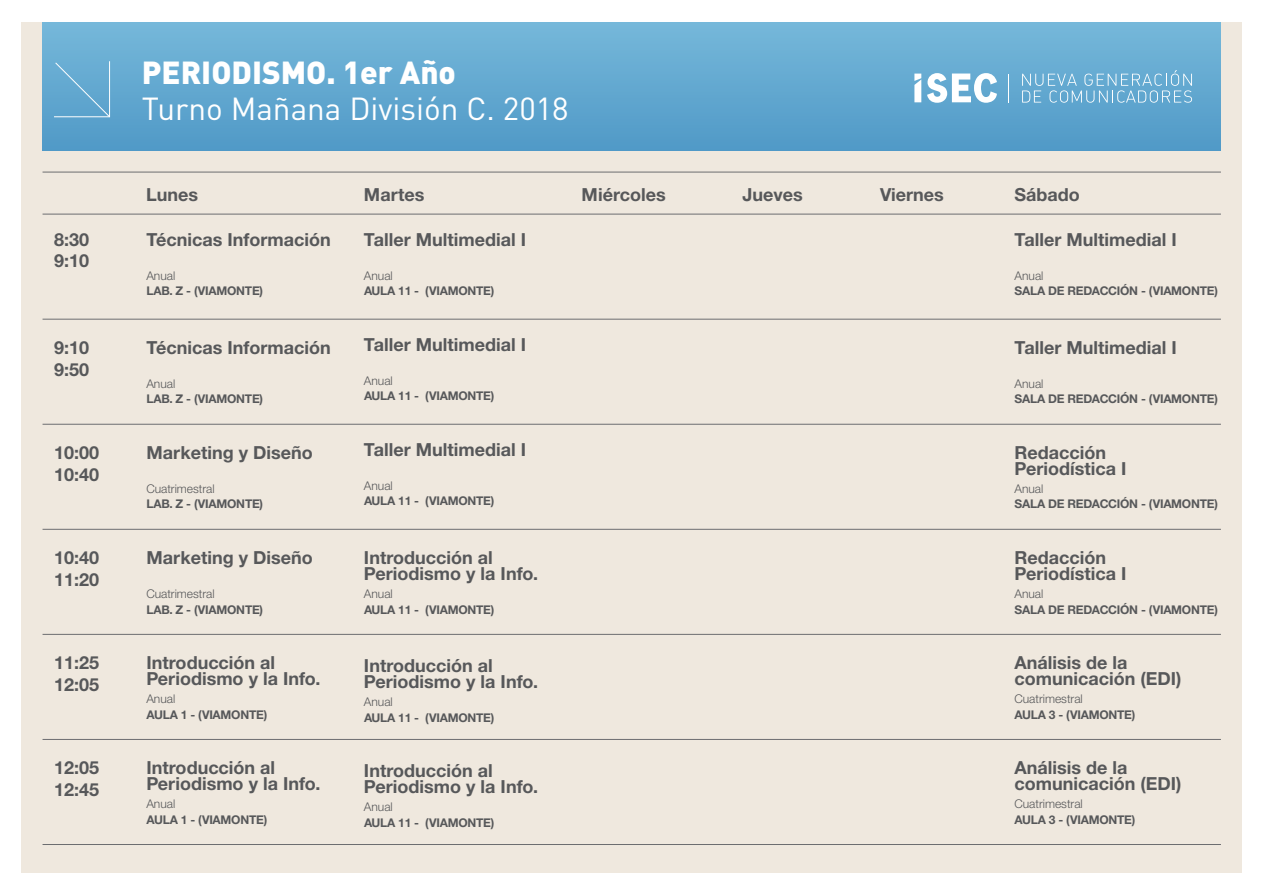
<style>
.page{position:relative;width:1265px;height:895px;background:#fff}
.page>*{position:absolute;margin:0;border:0;box-sizing:border-box;transform-origin:0 0}
.t1{font:31.5px "DIN Pro";color:#fff}
.t2{font:900 31.5px "DIN Pro";color:#fff}
.t3{font:700 18px/15.6px "Helvetica Neue LT Std";color:#57585a}
.t4{font:700 12px "Helvetica Neue LT Std";letter-spacing:-.02em;color:#57585a}
.t5{font:300 12px "Helvetica Neue LT Std";color:#57585a}
</style>
<div class="page">
<div style="left:21px;top:22px;width:1221px;height:850px;background:#efe8de"></div>
<div style="left:43px;top:22px;width:1177px;height:129px;background:linear-gradient(to bottom,#76b8da,#5099c7)"></div>
<svg style="left:1022px;top:70px;width:169px;height:33px;background:#78b4d6"></svg>
<svg style="left:1007px;top:74px;width:1px;height:28px"></svg>
<svg style="left:927px;top:73px;width:70px;height:30px;background:#b6d6e9"></svg>
<svg style="left:914px;top:74px;width:7px;height:28px"></svg>
<hr style="left:43px;top:172px;width:1177px;height:1px;background:#6c6d70">
<hr style="left:43px;top:214px;width:1177px;height:1px;background:#6c6d70">
<hr style="left:43px;top:319px;width:1177px;height:1px;background:#6c6d70">
<hr style="left:43px;top:424px;width:1177px;height:1px;background:#6c6d70">
<hr style="left:43px;top:529px;width:1177px;height:1px;background:#6c6d70">
<hr style="left:43px;top:634px;width:1177px;height:1px;background:#6c6d70">
<hr style="left:43px;top:739px;width:1177px;height:1px;background:#6c6d70">
<hr style="left:43px;top:844px;width:1177px;height:1px;background:#6c6d70">
<svg style="left:53px;top:60px;width:58px;height:58px;background:#6bacd2"></svg>
<h1 class="t2" style="left:142px;top:51px;width:315px">PERIODISMO. 1er Año</h1>
<h1 class="t1" style="left:142px;top:87px;width:428px">Turno Mañana División C. 2018</h1>
<p class="t3" style="left:146px;top:186px;width:53px">Lunes</p>
<p class="t3" style="left:364px;top:186px;width:62px">Martes</p>
<p class="t3" style="left:581px;top:186px;width:86px">Miércoles</p>
<p class="t3" style="left:742px;top:186px;width:62px">Jueves</p>
<p class="t3" style="left:880px;top:186px;width:65px">Viernes</p>
<p class="t3" style="left:1014px;top:186px;width:67px">Sábado</p>
<p class="t3" style="left:54px;top:228px;width:37px;line-height:21.6px">8:30<br>9:10</p>
<p class="t3" style="left:146px;top:231px;width:186px">Técnicas Información</p>
<p class="t5" style="left:146px;top:268px;width:30px">Anual</p>
<p class="t4" style="left:146px;top:283px;width:118px">LAB. Z - (VIAMONTE)</p>
<p class="t3" style="left:364px;top:231px;width:164px">Taller Multimedial I</p>
<p class="t5" style="left:364px;top:268px;width:30px">Anual</p>
<p class="t4" style="left:364px;top:283px;width:132px">AULA 11 - (VIAMONTE)</p>
<p class="t3" style="left:1014px;top:231px;width:164px">Taller Multimedial I</p>
<p class="t5" style="left:1014px;top:268px;width:30px">Anual</p>
<p class="t4" style="left:1014px;top:283px;width:205px">SALA DE REDACCIÓN - (VIAMONTE)</p>
<p class="t3" style="left:54px;top:336px;width:37px;line-height:21.6px">9:10<br>9:50</p>
<p class="t3" style="left:146px;top:339px;width:186px">Técnicas Información</p>
<p class="t5" style="left:146px;top:376px;width:30px">Anual</p>
<p class="t4" style="left:146px;top:391px;width:118px">LAB. Z - (VIAMONTE)</p>
<p class="t3" style="left:364px;top:336px;width:164px">Taller Multimedial I</p>
<p class="t5" style="left:364px;top:373px;width:30px">Anual</p>
<p class="t4" style="left:364px;top:388px;width:132px">AULA 11 - (VIAMONTE)</p>
<p class="t3" style="left:1014px;top:339px;width:164px">Taller Multimedial I</p>
<p class="t5" style="left:1014px;top:376px;width:30px">Anual</p>
<p class="t4" style="left:1014px;top:391px;width:205px">SALA DE REDACCIÓN - (VIAMONTE)</p>
<p class="t3" style="left:54px;top:441px;width:47px;line-height:21.6px">10:00<br>10:40</p>
<p class="t3" style="left:146px;top:444px;width:168px">Marketing y Diseño</p>
<p class="t5" style="left:146px;top:481px;width:70px">Cuatrimestral</p>
<p class="t4" style="left:146px;top:496px;width:118px">LAB. Z - (VIAMONTE)</p>
<p class="t3" style="left:364px;top:441px;width:164px">Taller Multimedial I</p>
<p class="t5" style="left:364px;top:478px;width:30px">Anual</p>
<p class="t4" style="left:364px;top:493px;width:132px">AULA 11 - (VIAMONTE)</p>
<p class="t3" style="left:1014px;top:444px;width:113px">Redacción<br>Periodística I</p>
<p class="t5" style="left:1014px;top:481px;width:30px">Anual</p>
<p class="t4" style="left:1014px;top:496px;width:205px">SALA DE REDACCIÓN - (VIAMONTE)</p>
<p class="t3" style="left:54px;top:546px;width:47px;line-height:21.6px">10:40<br>11:20</p>
<p class="t3" style="left:146px;top:549px;width:168px">Marketing y Diseño</p>
<p class="t5" style="left:146px;top:586px;width:70px">Cuatrimestral</p>
<p class="t4" style="left:146px;top:601px;width:118px">LAB. Z - (VIAMONTE)</p>
<p class="t3" style="left:364px;top:549px;width:176px">Introducción al<br>Periodismo y la Info.</p>
<p class="t5" style="left:364px;top:586px;width:30px">Anual</p>
<p class="t4" style="left:364px;top:601px;width:132px">AULA 11 - (VIAMONTE)</p>
<p class="t3" style="left:1014px;top:549px;width:113px">Redacción<br>Periodística I</p>
<p class="t5" style="left:1014px;top:586px;width:30px">Anual</p>
<p class="t4" style="left:1014px;top:601px;width:205px">SALA DE REDACCIÓN - (VIAMONTE)</p>
<p class="t3" style="left:54px;top:651px;width:47px;line-height:21.6px">11:25<br>12:05</p>
<p class="t3" style="left:146px;top:654px;width:176px">Introducción al<br>Periodismo y la Info.</p>
<p class="t5" style="left:146px;top:691px;width:30px">Anual</p>
<p class="t4" style="left:146px;top:706px;width:122px">AULA 1 - (VIAMONTE)</p>
<p class="t3" style="left:364px;top:657px;width:176px">Introducción al<br>Periodismo y la Info.</p>
<p class="t5" style="left:364px;top:694px;width:30px">Anual</p>
<p class="t4" style="left:364px;top:709px;width:132px">AULA 11 - (VIAMONTE)</p>
<p class="t3" style="left:1014px;top:654px;width:168px">Análisis de la comunicación (EDI)</p>
<p class="t5" style="left:1014px;top:691px;width:70px">Cuatrimestral</p>
<p class="t4" style="left:1014px;top:706px;width:122px">AULA 3 - (VIAMONTE)</p>
<p class="t3" style="left:54px;top:756px;width:47px;line-height:21.6px">12:05<br>12:45</p>
<p class="t3" style="left:146px;top:759px;width:176px">Introducción al<br>Periodismo y la Info.</p>
<p class="t5" style="left:146px;top:796px;width:30px">Anual</p>
<p class="t4" style="left:146px;top:811px;width:122px">AULA 1 - (VIAMONTE)</p>
<p class="t3" style="left:364px;top:762px;width:176px">Introducción al<br>Periodismo y la Info.</p>
<p class="t5" style="left:364px;top:799px;width:30px">Anual</p>
<p class="t4" style="left:364px;top:814px;width:132px">AULA 11 - (VIAMONTE)</p>
<p class="t3" style="left:1014px;top:759px;width:168px">Análisis de la comunicación (EDI)</p>
<p class="t5" style="left:1014px;top:796px;width:70px">Cuatrimestral</p>
<p class="t4" style="left:1014px;top:811px;width:122px">AULA 3 - (VIAMONTE)</p>
</div>
